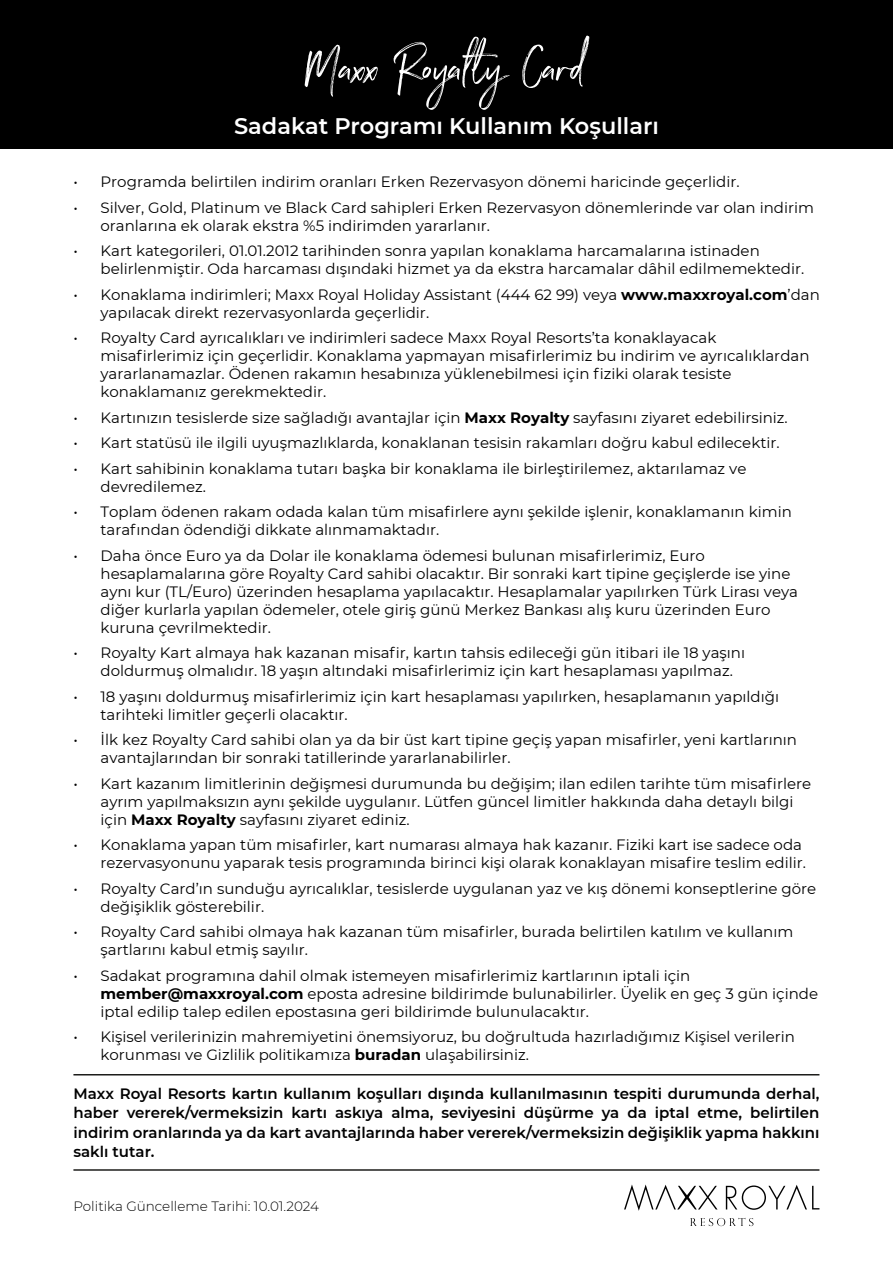
<style>
.page{position:relative;width:893px;height:1263px;background:#fff}
.page>*{position:absolute;margin:0;border:0;box-sizing:border-box;transform-origin:0 0}
.t1{font:54.3px "Northwell Alt";color:#fff}
.t2{font:600 22.5px "Montserrat";color:#fff}
.t3{font:15px/18px "Montserrat";color:#000}
.t4{font:600 15px/19.5px "Montserrat";color:#000;text-align:justify}
.t5{font:300 13.5px "Montserrat";color:#000}
.s1{font-weight:700}
</style>
<div class="page">
<div style="left:0;top:0;width:893px;height:149px;background:#000"></div>
<hr style="left:73px;top:1169px;width:746px;height:2px;background:#1d1d1b">
<hr style="left:73px;top:1074px;width:746px;height:1px;background:#1d1d1b">
<svg style="left:624px;top:1184px;width:195px;height:42px"></svg>
<h1 class="t1" style="left:304px;top:27px;width:284px">Maxx Royalty Card</h1>
<h2 class="t2" style="left:234px;top:110px;width:426px">Sadakat Programı Kullanım Koşulları</h2>
<p class="t3" style="left:74px;top:172px;width:668px">• Programda belirtilen indirim oranları Erken Rezervasyon dönemi haricinde geçerlidir.</p>
<p class="t3" style="left:101px;top:198px;width:715px;text-indent:-27px">• Silver, Gold, Platinum ve Black Card sahipleri Erken Rezervasyon dönemlerinde var olan indirim oranlarına ek olarak ekstra %5 indirimden yararlanır.</p>
<p class="t3" style="left:101px;top:241px;width:705px;text-indent:-27px">• Kart kategorileri, 01.01.2012 tarihinden sonra yapılan konaklama harcamalarına istinaden belirlenmiştir. Oda harcaması dışındaki hizmet ya da ekstra harcamalar dâhil edilmemektedir.</p>
<p class="t3" style="left:101px;top:285px;width:721px;text-indent:-27px">• Konaklama indirimleri; Maxx Royal Holiday Assistant (444 62 99) veya <span class="s1">www.maxxroyal.com</span>’dan yapılacak direkt rezervasyonlarda geçerlidir.</p>
<p class="t3" style="left:101px;top:328px;width:710px;text-indent:-27px">• Royalty Card ayrıcalıkları ve indirimleri sadece Maxx Royal Resorts’ta konaklayacak misafirlerimiz için geçerlidir. Konaklama yapmayan misafirlerimiz bu indirim ve ayrıcalıklardan yararlanamazlar. Ödenen rakamın hesabınıza yüklenebilmesi için fiziki olarak tesiste konaklamanız gerekmektedir.</p>
<p class="t3" style="left:74px;top:408px;width:716px">• Kartınızın tesislerde size sağladığı avantajlar için <span class="s1">Maxx Royalty</span> sayfasını ziyaret edebilirsiniz.</p>
<p class="t3" style="left:74px;top:433px;width:708px">• Kart statüsü ile ilgili uyuşmazlıklarda, konaklanan tesisin rakamları doğru kabul edilecektir.</p>
<p class="t3" style="left:101px;top:459px;width:647px;text-indent:-27px">• Kart sahibinin konaklama tutarı başka bir konaklama ile birleştirilemez, aktarılamaz ve devredilemez.</p>
<p class="t3" style="left:101px;top:502px;width:693px;text-indent:-27px">• Toplam ödenen rakam odada kalan tüm misafirlere aynı şekilde işlenir, konaklamanın kimin tarafından ödendiği dikkate alınmamaktadır.</p>
<p class="t3" style="left:101px;top:546px;width:699px;text-indent:-27px">• Daha önce Euro ya da Dolar ile konaklama ödemesi bulunan misafirlerimiz, Euro hesaplamalarına göre Royalty Card sahibi olacaktır. Bir sonraki kart tipine geçişlerde ise yine aynı kur (TL/Euro) üzerinden hesaplama yapılacaktır. Hesaplamalar yapılırken Türk Lirası veya diğer kurlarla yapılan ödemeler, otele giriş günü Merkez Bankası alış kuru üzerinden Euro kuruna çevrilmektedir.</p>
<p class="t3" style="left:101px;top:643px;width:646px;text-indent:-27px">• Royalty Kart almaya hak kazanan misafir, kartın tahsis edileceği gün itibari ile 18 yaşını doldurmuş olmalıdır. 18 yaşın altındaki misafirlerimiz için kart hesaplaması yapılmaz.</p>
<p class="t3" style="left:101px;top:687px;width:680px;text-indent:-27px">• 18 yaşını doldurmuş misafirlerimiz için kart hesaplaması yapılırken, hesaplamanın yapıldığı tarihteki limitler geçerli olacaktır.</p>
<p class="t3" style="left:101px;top:730px;width:698px;text-indent:-27px">• İlk kez Royalty Card sahibi olan ya da bir üst kart tipine geçiş yapan misafirler, yeni kartlarının avantajlarından bir sonraki tatillerinde yararlanabilirler.</p>
<p class="t3" style="left:101px;top:774px;width:712px;text-indent:-27px">• Kart kazanım limitlerinin değişmesi durumunda bu değişim; ilan edilen tarihte tüm misafirlere ayrım yapılmaksızın aynı şekilde uygulanır. Lütfen güncel limitler hakkında daha detaylı bilgi için <span class="s1">Maxx Royalty</span> sayfasını ziyaret ediniz.</p>
<p class="t3" style="left:74px;top:835px;width:734px;text-align:right">• Konaklama yapan tüm misafirler, kart numarası almaya hak kazanır. Fiziki kart ise sadece oda rezervasyonunu yaparak tesis programında birinci kişi olarak konaklayan misafire teslim edilir.</p>
<p class="t3" style="left:101px;top:879px;width:717px;text-indent:-27px">• Royalty Card’ın sunduğu ayrıcalıklar, tesislerde uygulanan yaz ve kış dönemi konseptlerine göre değişiklik gösterebilir.</p>
<p class="t3" style="left:101px;top:922px;width:694px;text-indent:-27px">• Royalty Card sahibi olmaya hak kazanan tüm misafirler, burada belirtilen katılım ve kullanım şartlarını kabul etmiş sayılır.</p>
<p class="t3" style="left:101px;top:966px;width:719px;text-indent:-27px">• Sadakat programına dahil olmak istemeyen misafirlerimiz kartlarının iptali için <span class="s1">member@maxxroyal.com</span> eposta adresine bildirimde bulunabilirler. Üyelik en geç 3 gün içinde iptal edilip talep edilen epostasına geri bildirimde bulunulacaktır.</p>
<p class="t3" style="left:101px;top:1027px;width:696px;text-indent:-27px">• Kişisel verilerinizin mahremiyetini önemsiyoruz, bu doğrultuda hazırladığımız Kişisel verilerin korunması ve Gizlilik politikamıza <span class="s1">buradan</span> ulaşabilirsiniz.</p>
<p class="t4" style="left:73px;top:1083px;width:748px">Maxx Royal Resorts kartın kullanım koşulları dışında kullanılmasının tespiti durumunda derhal, haber vererek/vermeksizin kartı askıya alma, seviyesini düşürme ya da iptal etme, belirtilen indirim oranlarında ya da kart avantajlarında haber vererek/vermeksizin değişiklik yapma hakkını saklı tutar.</p>
<p class="t5" style="left:73px;top:1197px;width:247px">Politika Güncelleme Tarihi: 10.01.2024</p>
</div>
